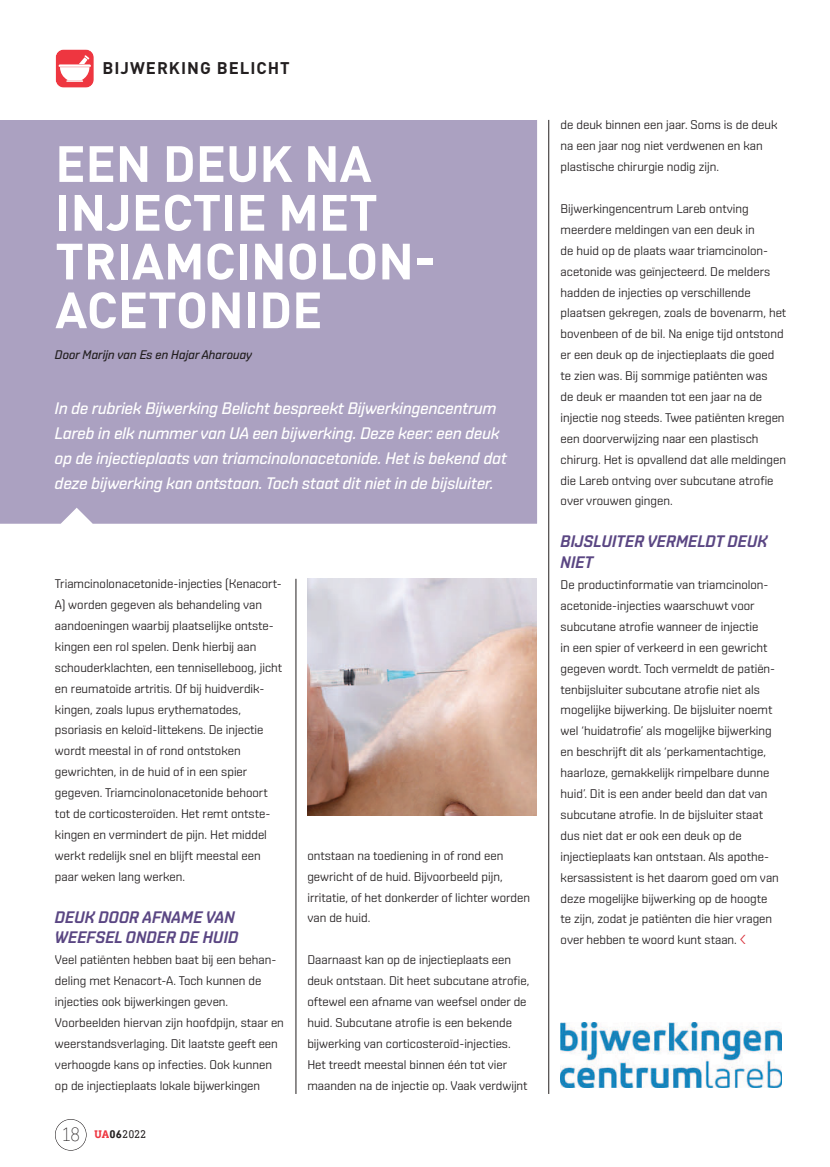
<style>
.page{position:relative;width:830px;height:1167px;background:#fff}
.page>*{position:absolute;margin:0;border:0;box-sizing:border-box;transform-origin:0 0}
.t1{font:700 50.1px/48.8px "DINOT";color:#fff}
.t2{font:italic 500 16.65px/25px "Shentox";letter-spacing:-.005em;color:#fff}
.t3{font:italic 600 16.65px/20.9px "Shentox";color:#5a4683}
.t4{font:700 16.65px "DINOT";letter-spacing:.06em;color:#231f20}
.t5{font:12.6px/20.9px "Shentox";color:#231f20}
.t6{font:italic 500 12.6px "Shentox";color:#231f20}
.t7{font:11.1px "DIN Next Slab Pro";color:#231f20}
.s1{font-weight:200;font-size:19.5px}
.s2{font-weight:700;color:#ee3640}
.s3{font-weight:700}
.s4{font-family:"Beta Sans";color:#d8303a}
</style>
<div class="page">
<div style="left:0;top:120px;width:537px;height:404px;background:#aba1c1"></div>
<hr style="left:296px;top:579px;width:1px;height:515px;background:#231f20">
<hr style="left:548px;top:120px;width:1px;height:974px;background:#231f20">
<svg style="left:0;top:508px;width:537px;height:16px"></svg>
<div style="left:56px;top:50px;width:38px;height:38px;background:#ee3640;border-radius:8px"></div>
<svg style="left:59px;top:55px;width:32px;height:27px"></svg>
<div style="left:55px;top:49px;width:39px;height:39px;border:1px solid #fff;border-radius:9px"></div>
<img style="left:560px;top:1023px;width:221px;height:65px">
<div style="left:55px;top:1119px;width:32px;height:32px;border:1px solid #231f20;border-radius:50%"></div>
<img style="left:307px;top:579px;width:230px;height:237px">
<h2 class="t4" style="left:102px;top:58px;width:189px">BIJWERKING BELICHT</h2>
<h1 class="t1" style="left:55px;top:140px;width:381px">EEN DEUK NA<br>INJECTIE MET<br>TRIAMCINOLON -<br>ACETONIDE</h1>
<p class="t6" style="left:55px;top:350px;width:199px">Door Marijn van Es en Hajar Aharouay</p>
<p class="t2" style="left:55px;top:397px;width:453px">In de rubriek Bijwerking Belicht bespreekt Bijwerkingencentrum Lareb in elk nummer van UA een bijwerking. Deze keer: een deuk op de injectieplaats van triamcinolonacetonide. Het is bekend dat deze bijwerking kan ontstaan. Toch staat dit niet in de bijsluiter.</p>
<p class="t5" style="left:55px;top:574px;width:229px">Triamcinolonacetonide-injecties (Kenacort-A) worden gegeven als behandeling van aandoeningen waarbij plaatselijke ontste - kingen een rol spelen. Denk hierbij aan schouderklachten, een tenniselleboog, jicht en reumatoïde artritis. Of bij huidverdik - kingen, zoals lupus erythematodes, psoriasis en keloïd-littekens. De injectie wordt meestal in of rond ontstoken gewrichten, in de huid of in een spier gegeven. Triamcinolonacetonide behoort tot de corticosteroïden. Het remt ont ste - kingen en vermindert de pijn. Het middel werkt redelijk snel en blijft meestal een paar weken lang werken.</p>
<h2 class="t3" style="left:55px;top:906px;width:185px">DEUK DOOR AFNAME VAN<br>WEEFSEL ONDER DE HUID</h2>
<p class="t5" style="left:55px;top:950px;width:230px">Veel patiënten hebben baat bij een behan - deling met Kenacort-A. Toch kunnen de injecties ook bijwerkingen geven.<br>Voorbeelden hiervan zijn hoofdpijn, staar en weerstandsverlaging. Dit laatste geeft een verhoogde kans op infecties. Ook kunnen op de injectieplaats lokale bijwerkingen</p>
<p class="t7" style="left:61px;top:1128px;width:87px"><span class="s1">18</span> <span class="s2">UA</span><span class="s3">06</span>2022</p>
<p class="t5" style="left:307px;top:846px;width:224px">ontstaan na toediening in of rond een gewricht of de huid. Bijvoorbeeld pijn, irritatie, of het donkerder of lichter worden van de huid.</p>
<p class="t5" style="left:307px;top:950px;width:223px">Daarnaast kan op de injectieplaats een deuk ontstaan. Dit heet subcutane atrofie, oftewel een afname van weefsel onder de huid. Subcutane atrofie is een bekende bijwerking van corticosteroïd-injecties.<br>Het treedt meestal binnen één tot vier maanden na de injectie op. Vaak verdwijnt</p>
<p class="t5" style="left:560px;top:115px;width:218px">de deuk binnen een jaar. Soms is de deuk na een jaar nog niet verdwenen en kan plastische chirurgie nodig zijn.</p>
<p class="t5" style="left:560px;top:199px;width:227px">Bijwerkingencentrum Lareb ontving meerdere meldingen van een deuk in<br>de huid op de plaats waar triamcinolon - acetonide was geïnjecteerd. De melders hadden de injecties op verschillende plaatsen gekregen, zoals de bovenarm, het bovenbeen of de bil. Na enige tijd ontstond er een deuk op de injectieplaats die goed te zien was. Bij sommige patiënten was<br>de deuk er maanden tot een jaar na de injectie nog steeds. Twee patiënten kregen een doorverwijzing naar een plastisch chirurg. Het is opvallend dat alle meldingen die Lareb ontving over subcutane atrofie over vrouwen gingen.</p>
<h2 class="t3" style="left:560px;top:531px;width:208px">BIJSLUITER VERMELDT DEUK<br>NIET</h2>
<p class="t5" style="left:560px;top:575px;width:220px">De productinformatie van triamcinolon - acetonide-injecties waarschuwt voor subcutane atrofie wanneer de injectie<br>in een spier of verkeerd in een gewricht gegeven wordt. Toch vermeldt de patiën - tenbijsluiter subcutane atrofie niet als mogelijke bijwerking. De bijsluiter noemt wel ‘huidatrofie’ als mogelijke bijwerking en beschrijft dit als ‘perkamentachtige, haarloze, gemakkelijk rimpelbare dunne huid’. Dit is een ander beeld dan dat van subcutane atrofie. In de bijsluiter staat dus niet dat er ook een deuk op de injectie plaats kan ontstaan. Als apothe - kersassistent is het daarom goed om van deze mogelijke bijwerking op de hoogte te zijn, zodat je patiënten die hier vragen over hebben te woord kunt staan. <span class="s4">&lt;</span></p>
</div>
